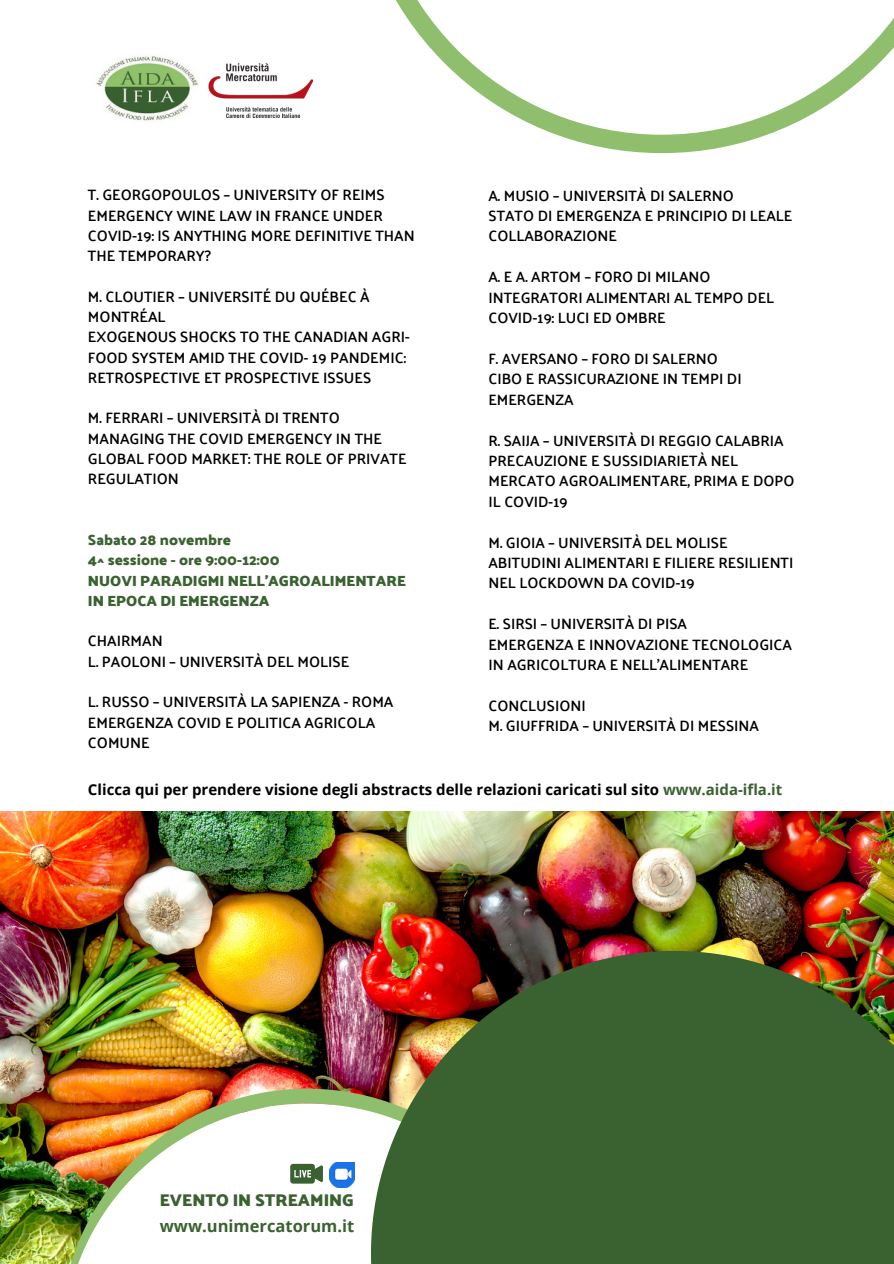
<style>
.page{position:relative;width:894px;height:1264px;background:#fff}
.page>*{position:absolute;margin:0;border:0;box-sizing:border-box;transform-origin:0 0}
.t1{font:700 17.25px "Palanquin Dark";color:#3a6130}
.t2{font:700 16.5px "Open Sans";color:#3a6130}
.t3{font:600 15px/20.4px "Palanquin";color:#000}
.t4{font:700 15px "Open Sans";color:#000}
.t5{font:700 15px/20.2px "Palanquin Dark";color:#3a6130}
.t6{font:600 15px/20.2px "Palanquin Dark";color:#3a6130}
.s1{color:#3a6130}
</style>
<div class="page">
<img style="left:0;top:812px;width:893px;height:451px">
<img style="left:60px;top:1088px;width:311px;height:175px">
<svg style="left:63px;top:1103px;width:308px;height:160px"></svg>
<svg style="left:371px;top:950px;width:522px;height:313px;background:#4a5e30"></svg>
<img style="left:96px;top:56px;width:102px;height:65px">
<img style="left:208px;top:63px;width:104px;height:54px">
<svg style="left:290px;top:1163px;width:33px;height:20px"></svg>
<img style="left:330px;top:1161px;width:24px;height:26px">
<svg style="left:396px;top:0;width:497px;height:153px"></svg>
<p class="t3" style="left:88px;top:185px;width:328px">T. GEORGOPOULOS – UNIVERSITY OF REIMS<br>EMERGENCY WINE LAW IN FRANCE UNDER<br>COVID-19: IS ANYTHING MORE DEFINITIVE THAN<br>THE TEMPORARY?</p>
<p class="t3" style="left:88px;top:286px;width:323px">M. CLOUTIER – UNIVERSITÉ DU QUÉBEC À<br>MONTRÉAL<br>EXOGENOUS SHOCKS TO THE CANADIAN AGRI-<br>FOOD SYSTEM AMID THE COVID- 19 PANDEMIC:<br>RETROSPECTIVE ET PROSPECTIVE ISSUES</p>
<p class="t3" style="left:88px;top:408px;width:320px">M. FERRARI – UNIVERSITÀ DI TRENTO<br>MANAGING THE COVID EMERGENCY IN THE<br>GLOBAL FOOD MARKET: THE ROLE OF PRIVATE<br>REGULATION</p>
<p class="t6" style="left:88px;top:529px;width:193px">Sabato 28 novembre<br>4^ sessione - ore 9:00-12:00</p>
<p class="t5" style="left:88px;top:570px;width:319px">NUOVI PARADIGMI NELL’AGROALIMENTARE<br>IN EPOCA DI EMERGENZA</p>
<p class="t3" style="left:88px;top:631px;width:263px">CHAIRMAN<br>L. PAOLONI – UNIVERSITÀ DEL MOLISE</p>
<p class="t3" style="left:88px;top:692px;width:307px">L. RUSSO – UNIVERSITÀ LA SAPIENZA - ROMA<br>EMERGENZA COVID E POLITICA AGRICOLA<br>COMUNE</p>
<p class="t3" style="left:488px;top:185px;width:305px">A. MUSIO – UNIVERSITÀ DI SALERNO<br>STATO DI EMERGENZA E PRINCIPIO DI LEALE<br>COLLABORAZIONE</p>
<p class="t3" style="left:488px;top:267px;width:287px">A. E A. ARTOM – FORO DI MILANO<br>INTEGRATORI ALIMENTARI AL TEMPO DEL<br>COVID-19: LUCI ED OMBRE</p>
<p class="t3" style="left:488px;top:348px;width:255px">F. AVERSANO – FORO DI SALERNO<br>CIBO E RASSICURAZIONE IN TEMPI DI<br>EMERGENZA</p>
<p class="t3" style="left:488px;top:430px;width:307px">R. SAIJA – UNIVERSITÀ DI REGGIO CALABRIA<br>PRECAUZIONE E SUSSIDIARIETÀ NEL<br>MERCATO AGROALIMENTARE, PRIMA E DOPO<br>IL COVID-19</p>
<p class="t3" style="left:488px;top:532px;width:306px">M. GIOIA – UNIVERSITÀ DEL MOLISE<br>ABITUDINI ALIMENTARI E FILIERE RESILIENTI<br>NEL LOCKDOWN DA COVID-19</p>
<p class="t3" style="left:488px;top:614px;width:305px">E. SIRSI – UNIVERSITÀ DI PISA<br>EMERGENZA E INNOVAZIONE TECNOLOGICA<br>IN AGRICOLTURA E NELL’ALIMENTARE</p>
<p class="t3" style="left:488px;top:695px;width:272px">CONCLUSIONI<br>M. GIUFFRIDA – UNIVERSITÀ DI MESSINA</p>
<p class="t4" style="left:88px;top:778px;width:695px">Clicca qui per prendere visione degli abstracts delle relazioni caricati sul sito <span class="s1">www.aida-ifla.it</span></p>
<p class="t1" style="left:160px;top:1190px;width:196px">EVENTO IN STREAMING</p>
<p class="t2" style="left:160px;top:1214px;width:196px">www.unimercatorum.it</p>
</div>
